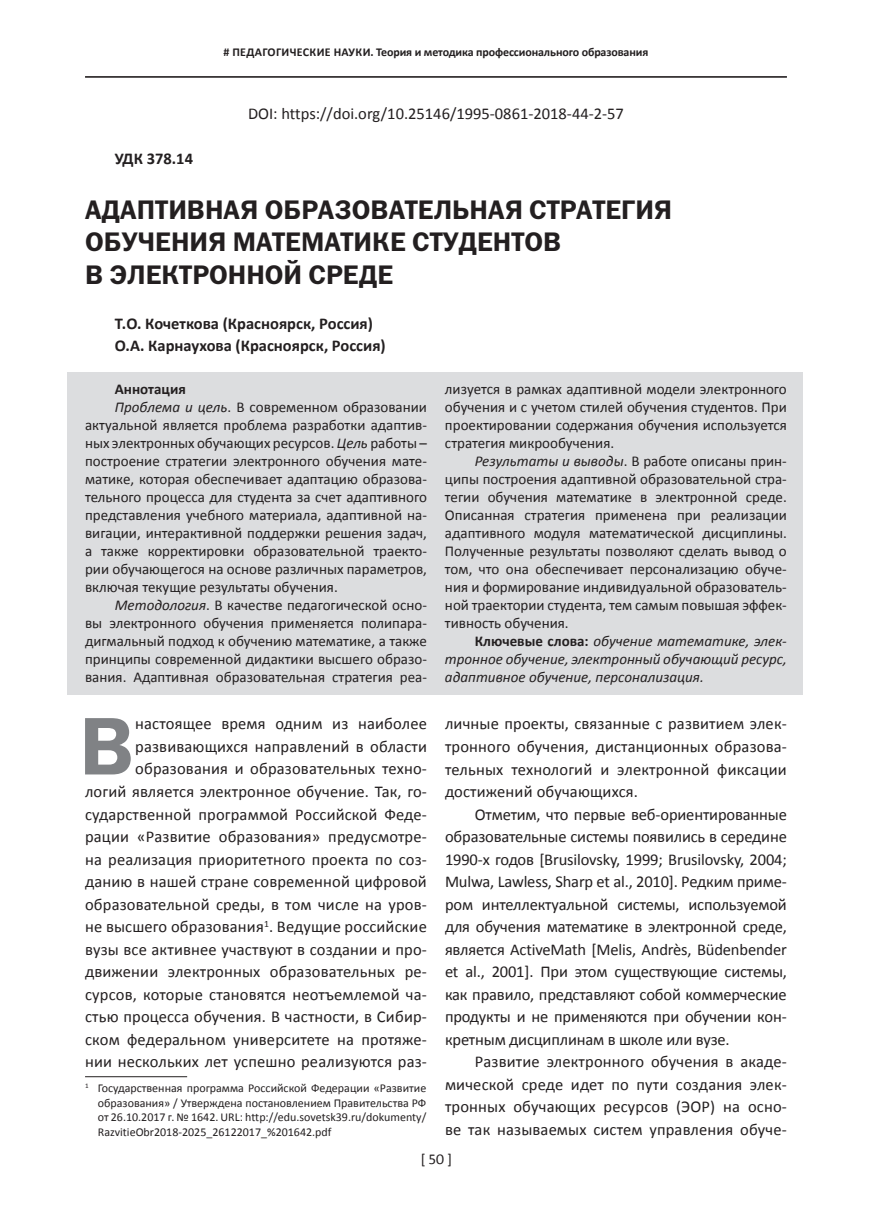
<style>
.page{position:relative;width:872px;height:1221px;background:#fff}
.page>*{position:absolute;margin:0;border:0;box-sizing:border-box;transform-origin:0 0}
.t1{font:82.05px "ez Franklin Goth Demi";color:#808285}
.t2{font:27px/32.4px "ez Franklin Goth Demi";color:#231f20}
.t3{font:16.5px/22.5px "Calibri";letter-spacing:.01em;color:#231f20;text-align:justify}
.t4{font:700 16.5px/22.5px "Calibri";color:#231f20}
.t5{font:15px/18px "Calibri";color:#231f20;text-align:justify}
.t6{font:italic 15px/18px "Calibri";color:#231f20;text-align:justify}
.t7{font:700 15px "Calibri";color:#231f20}
.t8{font:12px/14.4px "Calibri";color:#231f20;text-align:justify}
.t9{font:700 12px "Calibri";letter-spacing:-.01em;color:#231f20}
.s1{font-style:italic}
.s2{font-weight:700;font-style:normal}
</style>
<div class="page">
<hr style="left:85px;top:76px;width:702px;height:1px;background:#231f20">
<hr style="left:85px;top:77px;width:702px;height:1px;background:#231f20">
<div style="left:68px;top:372px;width:735px;height:322px;background:#dcdddf"></div>
<hr style="left:85px;top:1076px;width:102px;height:1px;background:#231f20">
<p class="t9" style="left:224px;top:45px;width:426px"># ПЕДАГОГИЧЕСКИЕ НАУКИ. Теория и методика профессионального образования</p>
<p class="t3" style="left:248px;top:102px;width:377px">DOI: https://doi.org/10.25146/1995-0861-2018-44-2-57</p>
<p class="t4" style="left:115px;top:147px;width:80px">УДК 378.14</p>
<h2 class="t2" style="left:85px;top:193px;width:588px">АДАПТИВНАЯ ОБРАЗОВАТЕЛЬНАЯ СТРАТЕГИЯ<br>ОБУЧЕНИЯ МАТЕМАТИКЕ СТУДЕНТОВ<br>В ЭЛЕКТРОННОЙ СРЕДЕ</h2>
<p class="t4" style="left:115px;top:312px;width:272px">Т.О. Кочеткова (Красноярск, Россия)<br>О.А. Карнаухова (Красноярск, Россия)</p>
<p class="t7" style="left:115px;top:379px;width:72px">Аннотация</p>
<p class="t5" style="left:115px;top:398px;width:314px"><span class="s1">Проблема и цель</span>. В современном образовании</p>
<p class="t5" style="left:85px;top:416px;width:343px">актуальной является проблема разработки адаптив-</p>
<p class="t5" style="left:85px;top:434px;width:343px">ных электронных обучающих ресурсов. <span class="s1">Цель</span> работы –</p>
<p class="t5" style="left:85px;top:452px;width:343px">построение стратегии электронного обучения мате-</p>
<p class="t5" style="left:85px;top:470px;width:343px">матике, которая обеспечивает адаптацию образова-</p>
<p class="t5" style="left:85px;top:488px;width:343px">тельного процесса для студента за счет адаптивного</p>
<p class="t5" style="left:85px;top:506px;width:343px">представления учебного материала, адаптивной на-</p>
<p class="t5" style="left:85px;top:524px;width:343px">вигации, интерактивной поддержки решения задач,</p>
<p class="t5" style="left:85px;top:542px;width:343px">а также корректировки образовательной траекто-</p>
<p class="t5" style="left:85px;top:560px;width:343px">рии обучающегося на основе различных параметров,</p>
<p class="t5" style="left:85px;top:578px;width:254px">включая текущие результаты обучения.</p>
<p class="t5" style="left:115px;top:596px;width:314px"><span class="s1">Методология</span>. В качестве педагогической осно-</p>
<p class="t5" style="left:85px;top:614px;width:343px">вы электронного обучения применяется полипара-</p>
<p class="t5" style="left:85px;top:632px;width:343px">дигмальный подход к обучению математике, а также</p>
<p class="t5" style="left:85px;top:650px;width:343px">принципы современной дидактики высшего образо-</p>
<p class="t5" style="left:85px;top:668px;width:343px">вания. Адаптивная образовательная стратегия реа-</p>
<p class="t5" style="left:445px;top:380px;width:343px">лизуется в рамках адаптивной модели электронного обучения и с учетом стилей обучения студентов. При проектировании содержания обучения используется стратегия микрообучения.</p>
<p class="t5" style="left:445px;top:452px;width:343px;text-indent:30px"><span class="s1">Результаты и выводы</span>. В работе описаны прин&shy;ципы построения адаптивной образовательной стра&shy;тегии обучения математике в электронной среде.<br>Описанная стратегия применена при реализации адаптивного модуля математической дисциплины.<br>Полученные результаты позволяют сделать вывод о том, что она обеспечивает персонализацию обуче&shy;ния и формирование индивидуальной образователь&shy;ной траектории студента, тем самым повышая эффек&shy;тивность обучения.</p>
<p class="t6" style="left:445px;top:631px;width:343px;text-indent:30px"><span class="s2">Ключевые слова:</span> обучение математике, элек&shy;тронное обучение, электронный обучающий ресурс, адаптивное обучение, персонализация.</p>
<p class="t3" style="left:85px;top:712px;width:343px;text-align:right">настоящее время одним из наиболее развивающихся направлений в области образования и образовательных техно-<br>логий является электронное обучение. Так, го&shy;сударственной программой Российской Феде&shy;рации «Развитие образования» предусмотре&shy;на реализация приоритетного проекта по соз&shy;данию в нашей стране современной цифровой образовательной среды, в том числе на уров&shy;не высшего образования<sup>1</sup>. Ведущие российские вузы все активнее участвуют в создании и про&shy;движении электронных образовательных ре&shy;сурсов, которые становятся неотъемлемой ча&shy;стью процесса обучения. В частности, в Сибир&shy;ском федеральном университете на протяже&shy;нии нескольких лет успешно реализуются раз-</p>
<p class="t3" style="left:445px;top:712px;width:343px">личные проекты, связанные с развитием элек&shy;тронного обучения, дистанционных образова&shy;тельных технологий и электронной фиксации достижений обучающихся.</p>
<h1 class="t1" style="left:79px;top:699px;width:57px">В</h1>
<p class="t3" style="left:445px;top:802px;width:343px;text-indent:30px">Отметим, что первые веб-ориентированные образовательные системы появились в середине 1990-х годов [Brusilovsky, 1999; Brusilovsky, 2004; Mulwa, Lawless, Sharp et al., 2010]. Редким приме&shy;ром интеллектуальной системы, используемой для обучения математике в электронной среде, является ActiveMath [Melis, Andrès, Büdenbender et al., 2001]. При этом существующие системы, как правило, представляют собой коммерческие продукты и не применяются при обучении кон&shy;кретным дисциплинам в школе или вузе.</p>
<p class="t3" style="left:445px;top:1050px;width:343px;text-indent:30px">Развитие электронного обучения в акаде&shy;мической среде идет по пути создания элек&shy;тронных обучающих ресурсов (ЭОР) на осно&shy;ве так называемых систем управления обуче-</p>
<p class="t8" style="left:98px;top:1081px;width:330px;text-indent:-13px"><sup>1</sup> Государственная программа Российской Федерации «Развитие образования» / Утверждена постановлением Правительства РФ от 26.10.2017 г. № 1642. URL: http://edu.sovetsk39.ru/dokumenty/ RazvitieObr2018-2025_26122017_%201642.pdf</p>
<p class="t5" style="left:421px;top:1149px;width:33px">[ 50 ]</p>
</div>
